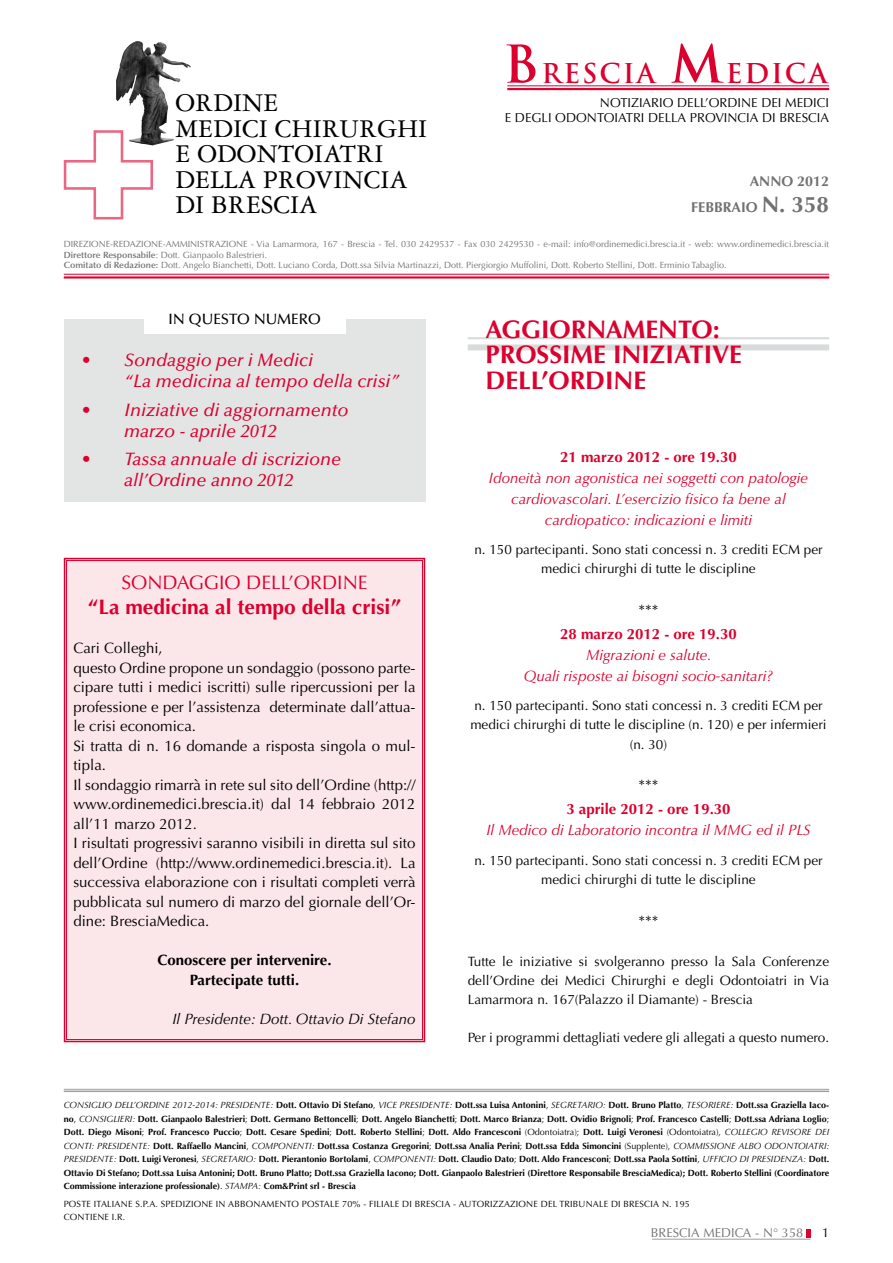
<style>
.page{position:relative;width:893px;height:1263px;background:#fff}
.page>*{position:absolute;margin:0;border:0;box-sizing:border-box;transform-origin:0 0}
.t1{font:27.3px/25.5px "Garamond 3 LT Std";color:#000}
.t2{font:700 26.55px "Trajan";letter-spacing:.07em;color:#dc002e}
.t3{font:700 25.5px/25.5px "Optima LT Std";color:#dc002e}
.t4{font:700 22.5px "Optima LT Std";color:#707172}
.t5{font:700 21px "Optima LT Std";color:#dc002e}
.t6{font:19.5px "Optima LT Std";color:#dc002e}
.t7{font:italic 500 18px/21px "Optima LT Std";color:#dc002e}
.t8{font:15px/19.5px "Optima LT Std";color:#000}
.t9{font:italic 15px/20.9px "Optima LT Std";color:#dc002e;text-align:center}
.t10{font:700 15px "Optima LT Std";color:#dc002e}
.t11{font:700 15px/19.5px "Optima LT Std";color:#000;text-align:center}
.t12{font:italic 15px "Optima LT Std";color:#000}
.t13{font:500 15px "Optima LT Std";color:#000}
.t14{font:700 14.25px "Optima LT Std";color:#707172}
.t15{font:13.5px/19px "Optima LT Std";color:#000;text-align:center}
.t16{font:12.9px "Optima LT Std";color:#000}
.t17{font:12.75px "Optima LT Std";color:#707172}
.t18{font:12.75px "Optima LT Std";color:#000}
.t19{font:700 9px/13.5px "Optima LT Std";color:#000;text-align:justify}
.t20{font:9px/10.8px "Optima LT Std";color:#707172}
.t21{font:9px/13.5px "Optima LT Std";letter-spacing:.02em;color:#000}
.s1{font-size:50.7px}
.s2{font-weight:600}
.s3{font-weight:400;font-style:italic}
.s4{font-weight:400}
</style>
<div class="page">
<svg style="left:806px;top:1229px;width:4px;height:8px"></svg>
<hr style="left:652px;top:1239px;width:159px;height:1px;background:#9c9e9f">
<div style="left:64px;top:319px;width:361px;height:183px;background:#e3e4e4"></div>
<svg style="left:63px;top:130px;width:91px;height:90px"></svg>
<img style="left:116px;top:48px;width:58px;height:97px">
<hr style="left:64px;top:1089px;width:765px;height:1px;background:#9c9e9f">
<hr style="left:64px;top:1090px;width:765px;height:2px;background:#9c9e9f">
<div style="left:144px;top:304px;width:201px;height:30px;background:#fff"></div>
<hr style="left:507px;top:88px;width:322px;height:2px;background:#dc002e">
<hr style="left:507px;top:85px;width:322px;height:1px;background:#dc002e">
<hr style="left:64px;top:276px;width:765px;height:3px;background:#dc002e">
<hr style="left:64px;top:274px;width:765px;height:1px;background:#dc002e">
<div style="left:63px;top:557px;width:363px;height:486px;background:#fbe6ea"></div>
<div style="left:468px;top:344px;width:361px;height:6px;background:#d9dadb"></div>
<hr style="left:468px;top:337px;width:361px;height:2px;background:#d9dadb">
<h1 class="t1" style="left:176px;top:90px;width:253px">ORDINE<br>MEDICI CHIRURGHI<br>E ODONTOIATRI<br>DELLA PROVINCIA<br>DI BRESCIA</h1>
<h2 class="t2" style="left:503px;top:56px;width:326px"><span class="s1">B</span>RESCIA <span class="s1">M</span>EDICA</h2>
<h3 class="t16" style="left:600px;top:95px;width:46px">Notiziari</h3>
<h3 class="t16" style="left:663px;top:95px;width:56px">o dell’Ordine</h3>
<h3 class="t16" style="left:761px;top:95px;width:7px">dei</h3>
<h3 class="t16" style="left:785px;top:95px;width:9px">medici</h3>
<h3 class="t16" style="left:505px;top:111px;width:227px">E DEGLI ODONTOIATRI della provincia</h3>
<h3 class="t16" style="left:762px;top:111px;width:26px">di brescia</h3>
<h3 class="t14" style="left:750px;top:173px;width:81px">ANNO 2012</h3>
<h3 class="t14" style="left:691px;top:199px;width:17px">Febbraio</h3>
<h3 class="t4" style="left:762px;top:192px;width:69px">n. 358</h3>
<p class="t20" style="left:64px;top:239px;width:767px;text-indent:141px">trazione - Via Lamarmora, 167 - Brescia - Tel. 030 2429537 - Fax 030 2429530 - e-mail: info@ordinemedici.brescia.it - web: www.ordinemedici.brescia.it<br><span class="s2">Direttore Responsabile</span>: Dott. Gianpaolo Balestrieri.<br><span class="s2">Comitato di Redazione:</span> Dott. Angelo Bianchetti, Dott. Luciano Corda, Dott.ssa Silvia Martinazzi, Dott. Piergiorgio Muffolini, Dott. Roberto Stellini, Dott. Erminio Tabaglio.</p>
<p class="t20" style="left:64px;top:239px;width:62px">Direzione-Reda</p>
<p class="t20" style="left:136px;top:239px;width:43px">zi one-Amminis</p>
<h3 class="t13" style="left:168px;top:311px;width:154px">IN QUESTO NUMERO</h3>
<h3 class="t7" style="left:124px;top:350px;width:277px;text-indent:-43px">• Sondaggio per i Medici<br>“La medicina al tempo della crisi”</h3>
<h3 class="t7" style="left:124px;top:399px;width:226px;text-indent:-43px">• Iniziative di aggiornamento marzo - aprile 2012</h3>
<h3 class="t7" style="left:81px;top:449px;width:261px;text-align:center">• Tassa annuale di iscrizione all’Ordine anno 2012</h3>
<h3 class="t6" style="left:121px;top:571px;width:248px">SONDAGGIO DELL’ORDINE</h3>
<h3 class="t5" style="left:88px;top:595px;width:314px">“La medicina al tempo della crisi”</h3>
<p class="t8" style="left:73px;top:638px;width:344px">Cari Colleghi,<br>questo Ordine propone un sondaggio (possono parte&shy;cipare tutti i medici iscritti) sulle ripercussioni per la professione e per l’assistenza determinate dall’attua&shy;le crisi economica.<br>Si tratta di n. 16 domande a risposta singola o mul&shy;tipla.<br>Il sondaggio rimarrà in rete sul sito dell’Ordine (http:// www.ordinemedici.brescia.it) dal 14 febbraio 2012 all’11 marzo 2012.<br>I risultati progressivi saranno visibili in diretta sul sito dell’Ordine (http://www.ordinemedici.brescia.it). La successiva elaborazione con i risultati completi verrà pubblicata sul numero di marzo del giornale dell’Or&shy;dine: BresciaMedica.</p>
<h3 class="t11" style="left:157px;top:950px;width:176px">Conoscere per intervenire.<br>Partecipate tutti.</h3>
<h3 class="t12" style="left:172px;top:1010px;width:245px">Il Presidente: Dott. Ottavio Di Stefano</h3>
<h3 class="t3" style="left:486px;top:317px;width:258px">AGGIORNAMENTO:<br>PROSSIME INIZIATIVE<br>DELL’ORDINE</h3>
<h3 class="t10" style="left:560px;top:448px;width:178px">21 marzo 2012 - ore 19.30</h3>
<h3 class="t9" style="left:489px;top:467px;width:321px">Idoneità non agonistica nei soggetti con patologie cardiovascolari. L’esercizio fisico fa bene al cardiopatico: indicazioni e limiti</h3>
<h3 class="t15" style="left:474px;top:540px;width:350px">n. 150 partecipanti. Sono stati concessi n. 3 crediti ECM per medici chirurghi di tutte le discipline</h3>
<h3 class="t8" style="left:638px;top:600px;width:21px">***</h3>
<h3 class="t10" style="left:560px;top:625px;width:178px">28 marzo 2012 - ore 19.30</h3>
<h3 class="t9" style="left:524px;top:644px;width:251px">Migrazioni e salute.<br>Quali risposte ai bisogni socio-sanitari?</h3>
<h3 class="t15" style="left:470px;top:696px;width:358px">n. 150 partecipanti. Sono stati concessi n. 3 crediti ECM per medici chirurghi di tutte le discipline (n. 120) e per infermieri (n. 30)</h3>
<h3 class="t8" style="left:638px;top:776px;width:21px">***</h3>
<h3 class="t10" style="left:566px;top:800px;width:166px">3 aprile 2012 - ore 19.30</h3>
<h3 class="t9" style="left:486px;top:820px;width:241px">Il Medico di Laboratorio incontra il MMG</h3>
<h3 class="t9" style="left:756px;top:820px;width:48px">ed il PLS</h3>
<h3 class="t15" style="left:474px;top:851px;width:350px">n. 150 partecipanti. Sono stati concessi n. 3 crediti ECM per medici chirurghi di tutte le discipline</h3>
<h3 class="t8" style="left:638px;top:911px;width:21px">***</h3>
<h3 class="t15" style="left:468px;top:952px;width:363px;text-align:justify">Tutte le iniziative si svolgeranno presso la Sala Conferenze dell’Ordine dei Medici Chirurghi e degli Odontoiatri in Via Lamarmora n. 167(Palazzo il Diamante) - Brescia</h3>
<h3 class="t15" style="left:468px;top:1028px;width:363px">Per i programmi dettagliati vedere gli allegati a questo numero.</h3>
<p class="t19" style="left:64px;top:1098px;width:767px"><span class="s3">Consiglio dell’Ordine 2012-2014: Presidente:</span> Dott. Ottavio Di Stefano<span class="s4">,</span> <span class="s3">Vice Presidente:</span> Dott.ssa Luisa Antonini<span class="s4">,</span> <span class="s3">Segretario:</span> Dott. Bruno Platto<span class="s4">,</span> <span class="s3">Tesoriere:</span> Dott.ssa Graziella Iaco&shy;no<span class="s4">,</span> <span class="s3">Consiglieri:</span> Dott. Gianpaolo Balestrieri<span class="s4">;</span> Dott. Germano Bettoncelli<span class="s4">;</span> Dott. Angelo Bianchetti<span class="s4">;</span> Dott. Marco Brianza<span class="s4">;</span> Dott. Ovidio Brignoli<span class="s4">;</span> Prof. Francesco Castelli<span class="s4">;</span> Dott.ssa Adriana Loglio<span class="s4">; </span>Dott. Diego Misoni<span class="s4">;</span> Prof. Francesco Puccio<span class="s4">;</span> Dott. Cesare Spedini<span class="s4">;</span> Dott. Roberto Stellini<span class="s4">;</span> Dott. Aldo Francesconi <span class="s4">(Odontoiatra);</span> Dott. Luigi Veronesi <span class="s4">(Odontoiatra),</span> <span class="s3">Collegio Revisore dei conti: Presidente:</span> Dott. Raffaello Mancini<span class="s4">,</span> <span class="s3">Componenti:</span> Dott.ssa Costanza Gregorini<span class="s4">;</span> Dott.ssa Analia Perini<span class="s4">;</span> Dott.ssa Edda Simoncini <span class="s4">(Supplente),</span> <span class="s3">Commissione Albo Odontoiatri:<br>Presidente:</span> Dott. Luigi Veronesi<span class="s4">,</span> <span class="s3">Segretario:</span> Dott. Pierantonio Bortolami<span class="s4">,</span> <span class="s3">Componenti:</span> Dott. Claudio Dato<span class="s4">;</span> Dott. Aldo Francesconi<span class="s4">;</span> Dott.ssa Paola Sottini<span class="s4">,</span> <span class="s3">UFFICIO DI PRESIDEN</span></p>
<p class="t19" style="left:64px;top:1152px;width:767px;text-indent:728px"><span class="s3">ZA:</span> Dott.<br>Ottavio Di Stefano; Dott.ssa Luisa Antonini; Dott. Bruno Platto; Dott.ssa Graziella Iacono; Dott. Gianpaolo Balestrieri (Direttore Responsabile BresciaMedica); Dott. Roberto Stellini (Coordinatore Commissione interazione professionale)<span class="s4">.</span> <span class="s3">Stampa:</span> Com&amp;Print srl - Brescia</p>
<p class="t21" style="left:64px;top:1197px;width:628px">POSTE ITALIANE S.P.A. SPEDIZIONE IN ABBONAMENTO POSTALE 70% - FILIALE DI BRESCIA - AUTORIZZAZIONE DEL TRIBUNALE DI BRESCIA N. 195<br>CONTIENE I.R.</p>
<h3 class="t17" style="left:651px;top:1226px;width:154px">BRESCIA MEDICA - N° 358</h3>
<h3 class="t18" style="left:822px;top:1226px;width:9px">1</h3>
</div>
